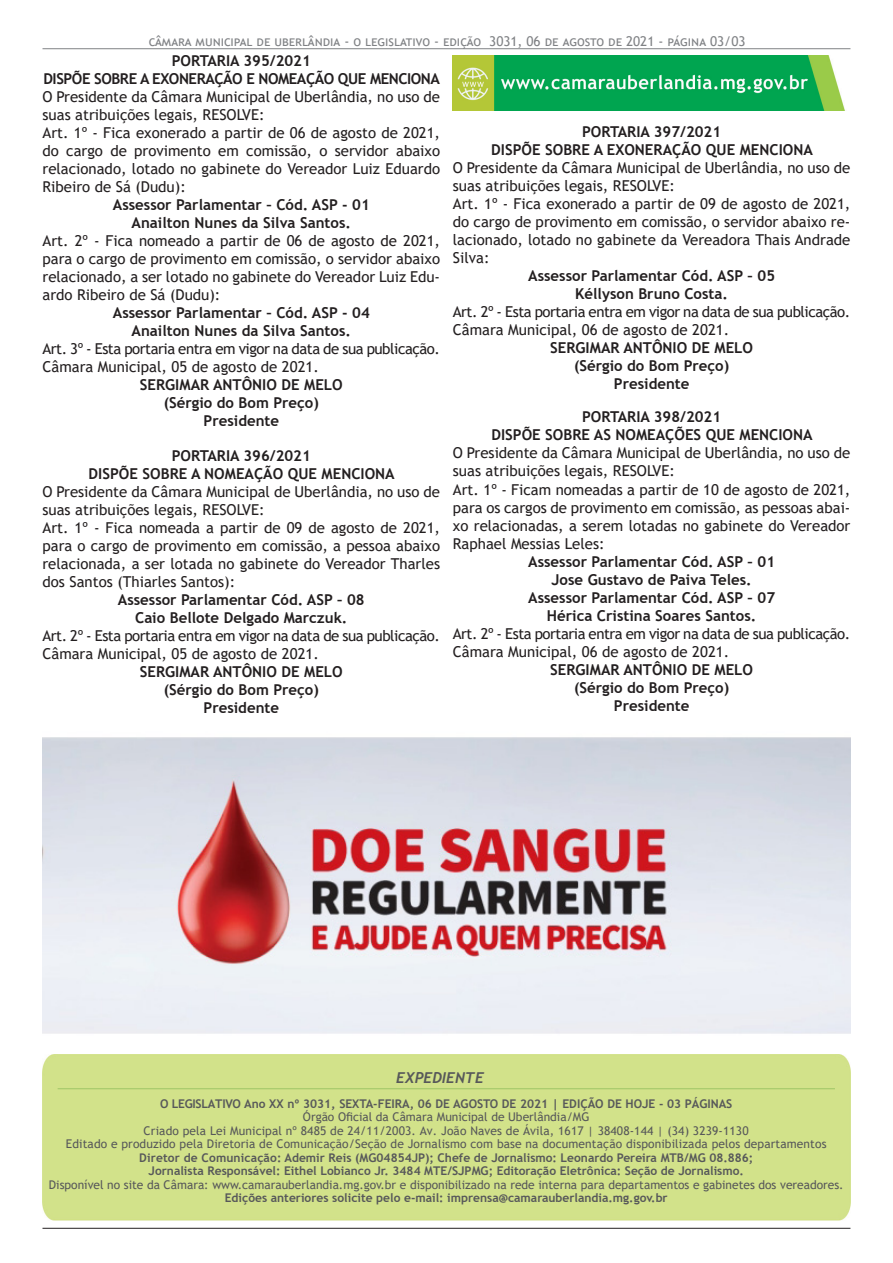
<style>
.page{position:relative;width:893px;height:1263px;background:#fff}
.page>*{position:absolute;margin:0;border:0;box-sizing:border-box;transform-origin:0 0}
.t1{font:15px/18px "Trebuchet MS";color:#231f20;text-align:justify}
.t2{font:700 15px "Trebuchet MS";color:#231f20}
.t3{font:15px "Trebuchet MS";letter-spacing:-.03em;color:#231f20}
.t4{font:700 15px "Trebuchet MS";letter-spacing:-.03em;color:#231f20}
.t5{font:italic 700 15px "Trebuchet";color:#57585a}
.t6{font:13.5px "Trebuchet MS";color:#808285}
.t7{font:12px/13.5px "Trebuchet MS";letter-spacing:.01em;color:#57585a;text-align:center}
.t8{font:700 12px "Trebuchet MS";color:#57585a}
.s1{font-weight:700}
</style>
<div class="page">
<hr style="left:43px;top:48px;width:807px;height:1px;background:#808285">
<hr style="left:42px;top:1228px;width:808px;height:1px;background:#231f20">
<hr style="left:58px;top:1088px;width:777px;height:1px;background:#9ec566">
<img style="left:43px;top:737px;width:807px;height:297px">
<img style="left:453px;top:55px;width:392px;height:56px">
<p class="t6" style="left:149px;top:32px;width:598px">câmara municipal de uberlândia - o legislativo - edição 3031, 06 de agosto de 2021 - página 03/03</p>
<p class="t2" style="left:172px;top:52px;width:141px">PORTARIA 395/2021</p>
<p class="t4" style="left:43px;top:70px;width:398px">DISPÕE SOBRE A EXONERAÇÃO E NOMEAÇÃO QUE MENCIONA</p>
<p class="t1" style="left:43px;top:88px;width:399px">O Presidente da Câmara Municipal de Uberlândia, no uso de suas atribuições legais, RESOLVE:</p>
<p class="t1" style="left:43px;top:124px;width:399px">Art. 1º - Fica exonerado a partir de 06 de agosto de 2021, do cargo de provimento em comissão, o servidor abaixo relacionado, lotado no gabinete do Vereador Luiz Eduardo Ribeiro de Sá (Dudu):</p>
<p class="t2" style="left:113px;top:196px;width:258px">Assessor Parlamentar – Cód. ASP - 01</p>
<p class="t2" style="left:132px;top:214px;width:221px">Anailton Nunes da Silva Santos.</p>
<p class="t1" style="left:43px;top:232px;width:399px">Art. 2º - Fica nomeado a partir de 06 de agosto de 2021, para o cargo de provimento em comissão, o servidor abaixo relacionado, a ser lotado no gabinete do Vereador Luiz Edu&shy;ardo Ribeiro de Sá (Dudu):</p>
<p class="t2" style="left:113px;top:304px;width:258px">Assessor Parlamentar – Cód. ASP - 04</p>
<p class="t2" style="left:132px;top:322px;width:221px">Anailton Nunes da Silva Santos.</p>
<p class="t3" style="left:43px;top:340px;width:399px">Art. 3º - Esta portaria entra em vigor na data de sua publicação.</p>
<p class="t1" style="left:43px;top:358px;width:278px">Câmara Municipal, 05 de agosto de 2021.</p>
<p class="t2" style="left:140px;top:376px;width:204px">SERGIMAR ANTÔNIO DE MELO</p>
<p class="t2" style="left:164px;top:394px;width:157px">(Sérgio do Bom Preço)</p>
<p class="t2" style="left:204px;top:412px;width:77px">Presidente</p>
<p class="t2" style="left:172px;top:446px;width:141px">PORTARIA 396/2021</p>
<p class="t2" style="left:89px;top:464px;width:308px">DISPÕE SOBRE A NOMEAÇÃO QUE MENCIONA</p>
<p class="t1" style="left:42px;top:482px;width:399px">O Presidente da Câmara Municipal de Uberlândia, no uso de suas atribuições legais, RESOLVE:</p>
<p class="t1" style="left:42px;top:518px;width:399px">Art. 1º - Fica nomeada a partir de 09 de agosto de 2021, para o cargo de provimento em comissão, a pessoa abaixo relacionada, a ser lotada no gabinete do Vereador Tharles dos Santos (Thiarles Santos):</p>
<p class="t2" style="left:118px;top:590px;width:248px">Assessor Parlamentar Cód. ASP – 08</p>
<p class="t2" style="left:135px;top:608px;width:214px">Caio Bellote Delgado Marczuk.</p>
<p class="t3" style="left:42px;top:626px;width:399px">Art. 2º - Esta portaria entra em vigor na data de sua publicação.</p>
<p class="t1" style="left:42px;top:644px;width:278px">Câmara Municipal, 05 de agosto de 2021.</p>
<p class="t2" style="left:140px;top:662px;width:204px">SERGIMAR ANTÔNIO DE MELO</p>
<p class="t2" style="left:164px;top:680px;width:157px">(Sérgio do Bom Preço)</p>
<p class="t2" style="left:204px;top:698px;width:77px">Presidente</p>
<p class="t2" style="left:582px;top:122px;width:141px">PORTARIA 397/2021</p>
<p class="t2" style="left:491px;top:140px;width:323px">DISPÕE SOBRE A EXONERAÇÃO QUE MENCIONA</p>
<p class="t1" style="left:453px;top:158px;width:399px">O Presidente da Câmara Municipal de Uberlândia, no uso de suas atribuições legais, RESOLVE:</p>
<p class="t1" style="left:453px;top:194px;width:399px">Art. 1º - Fica exonerado a partir de 09 de agosto de 2021, do cargo de provimento em comissão, o servidor abaixo re&shy;lacionado, lotado no gabinete da Vereadora Thais Andrade Silva:</p>
<p class="t2" style="left:528px;top:266px;width:248px">Assessor Parlamentar Cód. ASP – 05</p>
<p class="t2" style="left:575px;top:284px;width:154px">Kéllyson Bruno Costa.</p>
<p class="t3" style="left:453px;top:302px;width:399px">Art. 2º - Esta portaria entra em vigor na data de sua publicação.</p>
<p class="t1" style="left:453px;top:320px;width:278px">Câmara Municipal, 06 de agosto de 2021.</p>
<p class="t2" style="left:550px;top:338px;width:204px">SERGIMAR ANTÔNIO DE MELO</p>
<p class="t2" style="left:574px;top:356px;width:157px">(Sérgio do Bom Preço)</p>
<p class="t2" style="left:614px;top:374px;width:77px">Presidente</p>
<p class="t2" style="left:582px;top:408px;width:141px">PORTARIA 398/2021</p>
<p class="t2" style="left:491px;top:426px;width:323px">DISPÕE SOBRE AS NOMEAÇÕES QUE MENCIONA</p>
<p class="t1" style="left:453px;top:444px;width:399px">O Presidente da Câmara Municipal de Uberlândia, no uso de suas atribuições legais, RESOLVE:</p>
<p class="t1" style="left:453px;top:480px;width:399px">Art. 1º - Ficam nomeadas a partir de 10 de agosto de 2021, para os cargos de provimento em comissão, as pessoas abai&shy;xo relacionadas, a serem lotadas no gabinete do Vereador Raphael Messias Leles:</p>
<p class="t2" style="left:528px;top:552px;width:248px">Assessor Parlamentar Cód. ASP – 01</p>
<p class="t2" style="left:552px;top:570px;width:202px">Jose Gustavo de Paiva Teles.</p>
<p class="t2" style="left:528px;top:588px;width:248px">Assessor Parlamentar Cód. ASP – 07</p>
<p class="t2" style="left:547px;top:606px;width:211px">Hérica Cristina Soares Santos.</p>
<p class="t3" style="left:453px;top:624px;width:399px">Art. 2º - Esta portaria entra em vigor na data de sua publicação.</p>
<p class="t1" style="left:453px;top:642px;width:278px">Câmara Municipal, 06 de agosto de 2021.</p>
<p class="t2" style="left:550px;top:660px;width:204px">SERGIMAR ANTÔNIO DE MELO</p>
<p class="t2" style="left:574px;top:678px;width:157px">(Sérgio do Bom Preço)</p>
<p class="t2" style="left:614px;top:696px;width:77px">Presidente</p>
<p class="t5" style="left:396px;top:1068px;width:90px">EXPEDIENTE</p>
<p class="t8" style="left:160px;top:1096px;width:574px">O LEGISLATIVO Ano XX nº 3031, SEXTA-FEIRA, 06 DE AGOSTO DE 2021 | EDIÇÃO DE HOJE - 03 PÁGINAS</p>
<p class="t7" style="left:303px;top:1110px;width:288px">Órgão Oficial da Câmara Municipal de Uberlândia/MG</p>
<p class="t7" style="left:144px;top:1123px;width:606px">Criado pela Lei Municipal nº 8485 de 24/11/2003. Av. João Naves de Ávila, 1617 | 38408-144 | (34) 3239-1130</p>
<p class="t7" style="left:66px;top:1137px;width:762px">Editado e produzido pela Diretoria de Comunicação/Seção de Jornalismo com base na documentação disponibilizada pelos departamentos</p>
<p class="t8" style="left:139px;top:1150px;width:616px">Diretor de Comunicação: Ademir Reis (MG04854JP); Chefe de Jornalismo: Leonardo Pereira MTB/MG 08.886;</p>
<p class="t8" style="left:149px;top:1163px;width:597px">Jornalista Responsável: Eithel Lobianco Jr. 3484 MTE/SJPMG; Editoração Eletrônica: Seção de Jornalismo.</p>
<p class="t7" style="left:49px;top:1177px;width:796px">Disponível no site da Câmara: www.camarauberlandia.mg.gov.br e disponibilizado na rede interna para departamentos e gabinetes dos vereadores.<br><span class="s1">Edições anteriores solicite pelo e-mail: imprensa@camarauberlandia.mg.gov.br</span></p>
</div>
